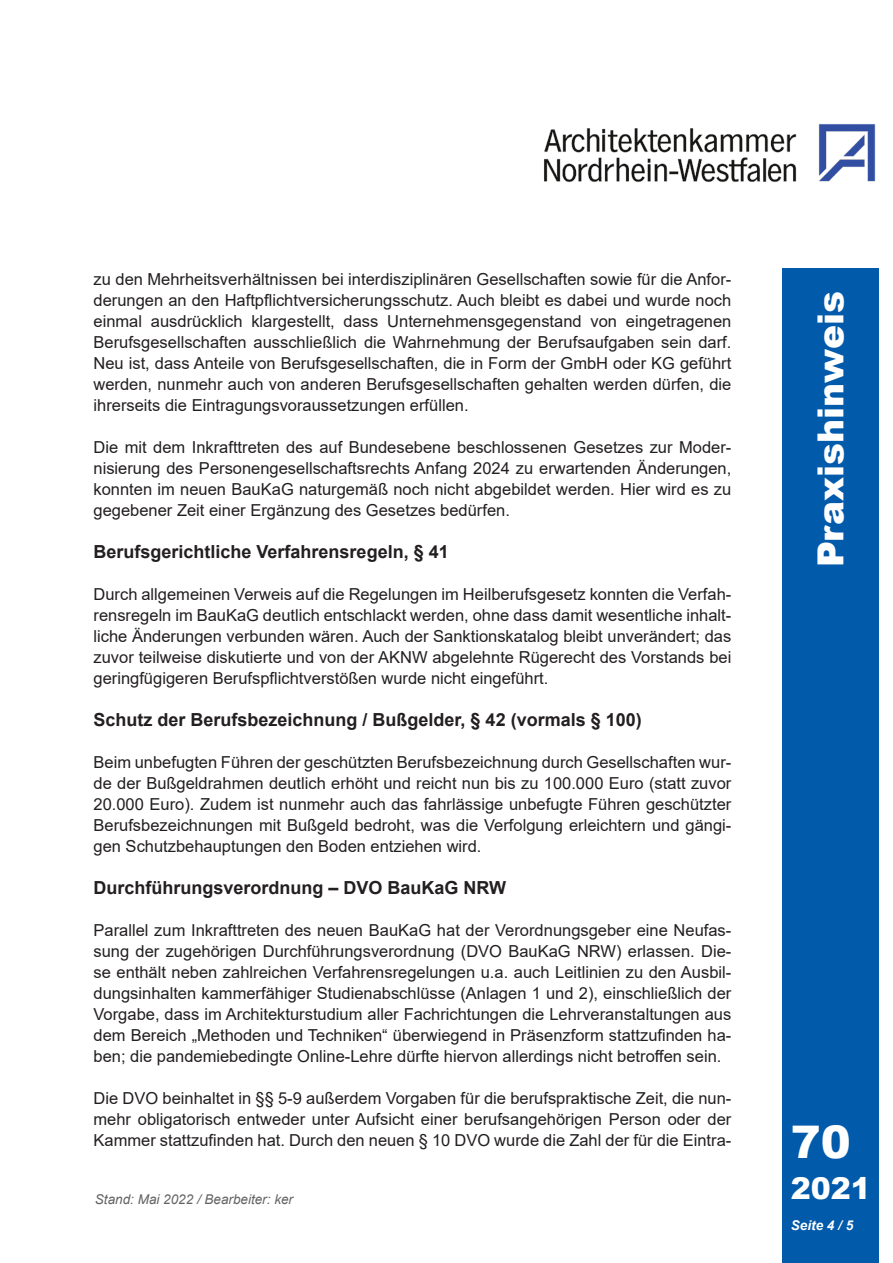
<style>
.page{position:relative;width:893px;height:1263px;background:#fff}
.page>*{position:absolute;margin:0;border:0;box-sizing:border-box;transform-origin:0 0}
.t1{font:900 45px "Arial";color:#fff}
.t2{font:900 36px "Arial";color:#fff}
.t3{font:900 30px "Arial";color:#fff}
.Zwischenüberschrift{font:700 18px "Arial";color:#231f20}
.Fließtext{font:16.5px/21px "Arial";color:#231f20;text-align:justify}
.t4{font:italic 13.5px "Arial";color:#636366}
.t5{font:italic 700 13.5px "Arial";color:#fff}
</style>
<div class="page">
<img style="left:544px;top:124px;width:332px;height:58px">
<div style="left:782px;top:268px;width:96px;height:995px;background:#015aaa"></div>
<p class="Fließtext" style="left:94px;top:269px;width:639px">zu den Mehrheitsverhältnissen bei interdisziplinären Gesellschaften sowie für die Anfor&shy;derungen an den Haftpflichtversicherungsschutz. Auch bleibt es dabei und wurde noch einmal ausdrücklich klargestellt, dass Unternehmensgegenstand von eingetragenen Berufsgesellschaften ausschließlich die Wahrnehmung der Berufsaufgaben sein darf.<br>Neu ist, dass Anteile von Berufsgesellschaften, die in Form der GmbH oder KG geführt werden, nunmehr auch von anderen Berufsgesellschaften gehalten werden dürfen, die ihrerseits die Eintragungsvoraussetzungen erfüllen.</p>
<p class="Fließtext" style="left:94px;top:437px;width:639px">Die mit dem Inkrafttreten des auf Bundesebene beschlossenen Gesetzes zur Moder&shy;nisierung des Personengesellschaftsrechts Anfang 2024 zu erwartenden Änderungen, konnten im neuen BauKaG naturgemäß noch nicht abgebildet werden. Hier wird es zu gegebener Zeit einer Ergänzung des Gesetzes bedürfen.</p>
<p class="Zwischenüberschrift" style="left:94px;top:539px;width:357px">Berufsgerichtliche Verfahrensregeln, § 41</p>
<p class="Fließtext" style="left:94px;top:584px;width:639px">Durch allgemeinen Verweis auf die Regelungen im Heilberufsgesetz konnten die Verfah&shy;rensregeln im BauKaG deutlich entschlackt werden, ohne dass damit wesentliche inhalt&shy;liche Änderungen verbunden wären. Auch der Sanktionskatalog bleibt unverändert; das zuvor teilweise diskutierte und von der AKNW abgelehnte Rügerecht des Vorstands bei geringfügigeren Berufspflichtverstößen wurde nicht eingeführt.</p>
<p class="Zwischenüberschrift" style="left:94px;top:707px;width:550px">Schutz der Berufsbezeichnung / Bußgelder, § 42 (vormals § 100)</p>
<p class="Fließtext" style="left:94px;top:752px;width:639px">Beim unbefugten Führen der geschützten Berufsbezeichnung durch Gesellschaften wur&shy;de der Bußgeldrahmen deutlich erhöht und reicht nun bis zu 100.000 Euro (statt zuvor 20.000 Euro). Zudem ist nunmehr auch das fahrlässige unbefugte Führen geschützter Berufsbezeichnungen mit Bußgeld bedroht, was die Verfolgung erleichtern und gängi&shy;gen Schutzbehauptungen den Boden entziehen wird.</p>
<p class="Zwischenüberschrift" style="left:94px;top:875px;width:414px">Durchführungsverordnung – DVO BauKaG NRW</p>
<p class="Fließtext" style="left:94px;top:920px;width:639px">Parallel zum Inkrafttreten des neuen BauKaG hat der Verordnungsgeber eine Neufas&shy;sung der zugehörigen Durchführungsverordnung (DVO BauKaG NRW) erlassen. Die&shy;se enthält neben zahlreichen Verfahrensregelungen u.a. auch Leitlinien zu den Ausbil&shy;dungsinhalten kammerfähiger Studienabschlüsse (Anlagen 1 und 2), einschließlich der Vorgabe, dass im Architekturstudium aller Fachrichtungen die Lehrveranstaltungen aus dem Bereich „Methoden und Techniken“ überwiegend in Präsenzform stattzufinden ha&shy;ben; die pandemiebedingte Online-Lehre dürfte hiervon allerdings nicht betroffen sein.</p>
<p class="Fließtext" style="left:94px;top:1088px;width:639px">Die DVO beinhaltet in §§ 5-9 außerdem Vorgaben für die berufspraktische Zeit, die nun&shy;mehr obligatorisch entweder unter Aufsicht einer berufsangehörigen Person oder der Kammer stattzufinden hat. Durch den neuen § 10 DVO wurde die Zahl der für die Eintra-</p>
<p class="t4" style="left:95px;top:1190px;width:200px">Stand: Mai 2022 / Bearbeiter: ker</p>
<h2 class="t2" style="left:805px;top:567px;width:278px;rotate:-90deg">Praxishinweis</h2>
<h1 class="t1" style="left:791px;top:1109px;width:62px">70</h1>
<h3 class="t3" style="left:791px;top:1167px;width:82px">2021</h3>
<p class="t5" style="left:791px;top:1216px;width:64px">Seite 4 / 5</p>
</div>
